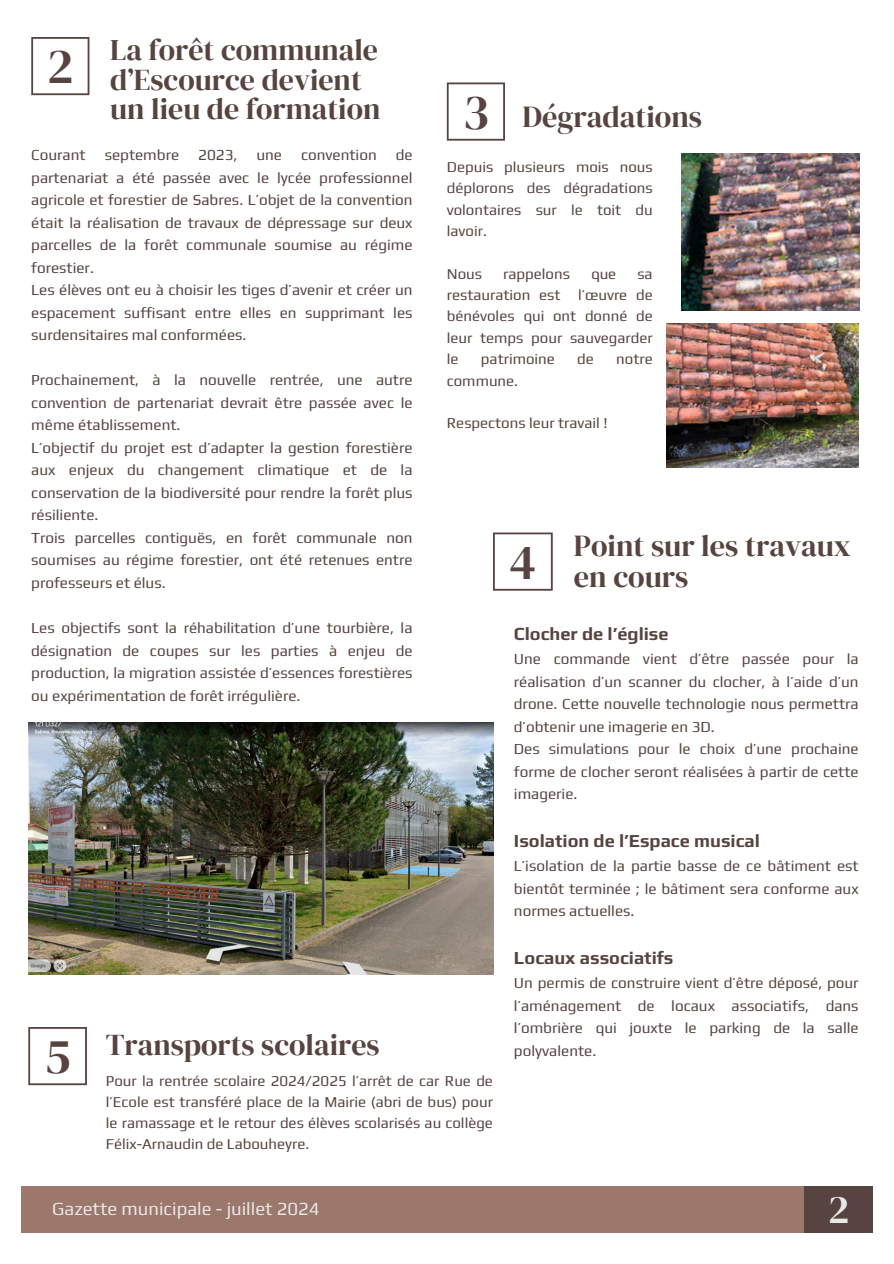
<style>
.page{position:relative;width:894px;height:1264px;background:#fff}
.page>*{position:absolute;margin:0;border:0;box-sizing:border-box;transform-origin:0 0}
.t1{font:49.35px "DM Serif Display";color:#57433f}
.t2{font:39.75px "DM Serif Display";color:#e8e8e8}
.t3{font:30.3px/30.3px "DM Serif Display";color:#57433f}
.t4{font:30px/29.2px "DM Serif Display";color:#57433f}
.t5{font:18.45px "Play";color:#e8e8e8}
.t6{font:700 18.3px "Play";color:#57433f}
.t7{font:15.3px/22.5px "Play";color:#57433f;text-align:justify}
.t8{font:15px/21.3px "Play";color:#57433f;text-align:justify}
</style>
<div class="page">
<img style="left:681px;top:154px;width:177px;height:156px">
<img style="left:666px;top:323px;width:191px;height:144px">
<svg style="left:31px;top:37px;width:58px;height:58px"></svg>
<svg style="left:446px;top:82px;width:59px;height:59px"></svg>
<div style="left:21px;top:1186px;width:785px;height:46px;background:#9b776c"></div>
<div style="left:804px;top:1186px;width:68px;height:46px;background:#57433f"></div>
<svg style="left:493px;top:532px;width:59px;height:58px"></svg>
<img style="left:28px;top:722px;width:465px;height:252px">
<svg style="left:28px;top:1027px;width:59px;height:58px"></svg>
<p class="t4" style="left:110px;top:35px;width:271px">La forêt communale d’Escource devient un lieu de formation</p>
<p class="t7" style="left:31px;top:143px;width:383px">Courant septembre 2023, une convention de partenariat a été passée avec le lycée professionnel agricole et forestier de Sabres. L’objet de la convention était la réalisation de travaux de dépressage sur deux parcelles de la forêt communale soumise au régime forestier.</p>
<p class="t7" style="left:31px;top:278px;width:383px">Les élèves ont eu à choisir les tiges d’avenir et créer un espacement suffisant entre elles en supprimant les surdensitaires mal conformées.</p>
<p class="t7" style="left:31px;top:368px;width:383px">Prochainement, à la nouvelle rentrée, une autre convention de partenariat devrait être passée avec le même établissement.</p>
<p class="t7" style="left:31px;top:436px;width:383px">L’objectif du projet est d’adapter la gestion forestière aux enjeux du changement climatique et de la conservation de la biodiversité pour rendre la forêt plus résiliente.</p>
<h1 class="t7" style="left:31px;top:526px;width:383px">Trois parcelles contiguës, en forêt communale non soumises au régime forestier, ont été retenues entre professeurs et élus.</h1>
<p class="t7" style="left:31px;top:616px;width:383px">Les objectifs sont la réhabilitation d’une tourbière, la désignation de coupes sur les parties à enjeu de production, la migration assistée d’essences forestières ou expérimentation de forêt irrégulière.</p>
<p class="t1" style="left:47px;top:32px;width:28px">2</p>
<h1 class="t1" style="left:462px;top:78px;width:28px">3</h1>
<p class="t3" style="left:522px;top:101px;width:181px">Dégradations</p>
<p class="t8" style="left:446px;top:156px;width:207px">Depuis plusieurs mois nous déplorons des dégradations volontaires sur le toit du lavoir.</p>
<p class="t8" style="left:446px;top:263px;width:37px">Nous</p>
<p class="t8" style="left:503px;top:263px;width:68px">rappelons</p>
<p class="t8" style="left:591px;top:263px;width:27px">que</p>
<p class="t8" style="left:446px;top:263px;width:207px;text-indent:190px">sa restauration est l’œuvre de bénévoles qui ont donné de leur temps pour sauvegarder le</p>
<p class="t8" style="left:481px;top:348px;width:75px">patrimoine</p>
<p class="t8" style="left:577px;top:348px;width:18px">de</p>
<p class="t8" style="left:616px;top:348px;width:38px">notre</p>
<p class="t8" style="left:446px;top:369px;width:73px">commune.</p>
<p class="t8" style="left:446px;top:412px;width:162px">Respectons leur travail !</p>
<p class="t1" style="left:509px;top:527px;width:28px">4</p>
<p class="t3" style="left:573px;top:530px;width:278px">Point sur les travaux en cours</p>
<p class="t6" style="left:514px;top:622px;width:156px">Clocher de l’église</p>
<p class="t7" style="left:514px;top:647px;width:346px">Une commande vient d’être passée pour la réalisation d’un scanner du clocher, à l’aide d’un drone. Cette nouvelle technologie nous permettra d’obtenir une imagerie en 3D.</p>
<p class="t7" style="left:514px;top:737px;width:346px">Des simulations pour le choix d’une prochaine forme de clocher seront réalisées à partir de cette imagerie.</p>
<p class="t6" style="left:514px;top:829px;width:247px">Isolation de l’Espace musical</p>
<p class="t7" style="left:514px;top:854px;width:346px">L’isolation de la partie basse de ce bâtiment est bientôt terminée ; le bâtiment sera conforme aux normes actuelles.</p>
<p class="t6" style="left:514px;top:946px;width:161px">Locaux associatifs</p>
<h1 class="t7" style="left:514px;top:971px;width:346px">Un permis de construire vient d’être déposé, pour l’aménagement de locaux associatifs, dans l’ombrière qui jouxte le parking de la salle</h1>
<p class="t4" style="left:106px;top:1029px;width:275px">Transports scolaires</p>
<h1 class="t7" style="left:514px;top:1039px;width:84px">polyvalente.</h1>
<p class="t8" style="left:106px;top:1069px;width:388px">Pour la rentrée scolaire 2024/2025 l’arrêt de car Rue de l’Ecole est transféré place de la Mairie (abri de bus) pour le ramassage et le retour des élèves scolarisés au collège Félix-Arnaudin de Labouheyre.</p>
<h2 class="t1" style="left:44px;top:1022px;width:28px">5</h2>
<p class="t5" style="left:52px;top:1197px;width:269px">Gazette municipale - juillet 2024</p>
<p class="t2" style="left:827px;top:1181px;width:23px">2</p>
</div>
